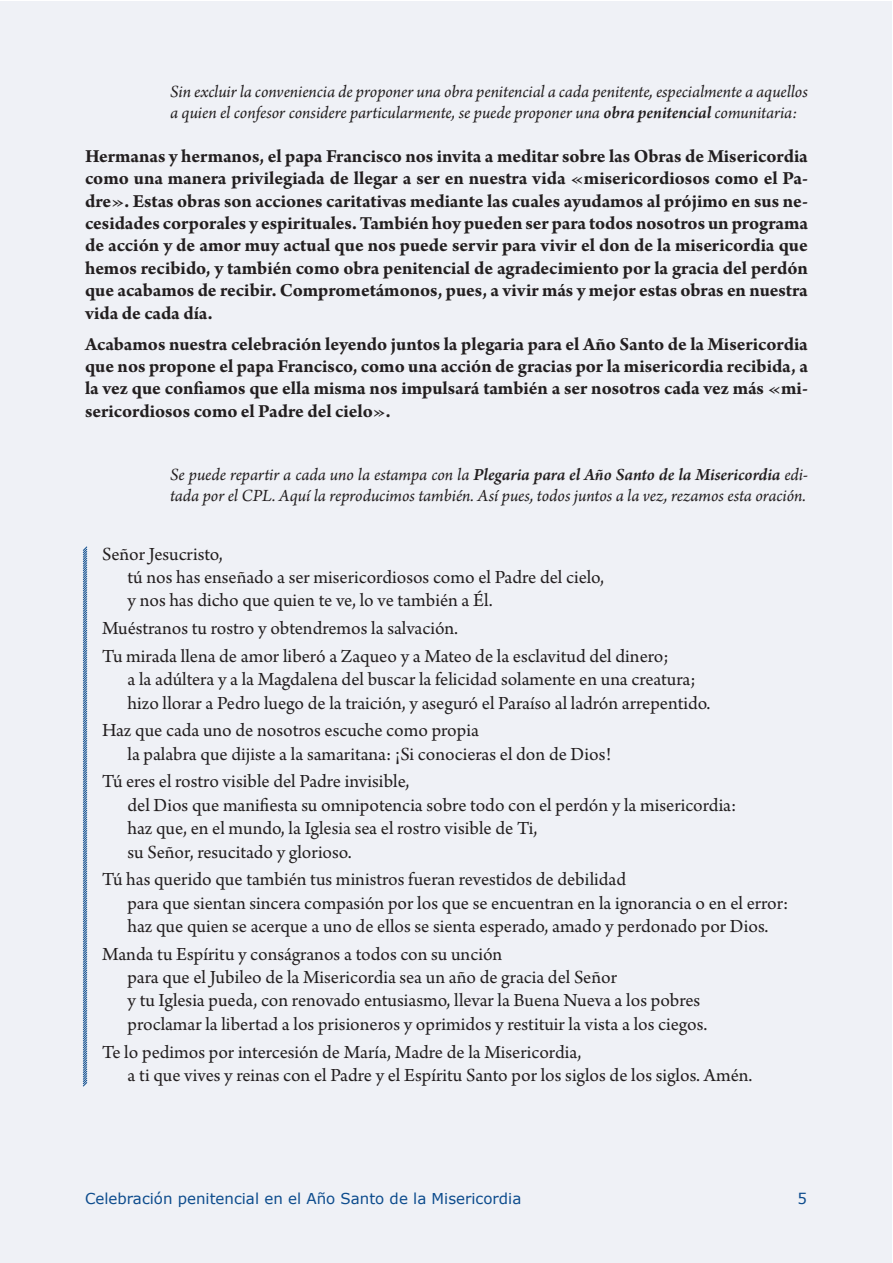
<style>
.page{position:relative;width:893px;height:1263px;background:#fff}
.page>*{position:absolute;margin:0;border:0;box-sizing:border-box;transform-origin:0 0}
.t1{font:19.5px "Arno Pro";color:#231f20}
.t2{font:700 19.5px/22.5px "Arno Pro";letter-spacing:-.005em;color:#231f20;text-align:justify}
.t3{font:italic 18px/20.7px "Arno Pro";letter-spacing:-.005em;color:#231f20}
.t4{font:15px "Verdana";color:#0d4c8d}
.s1{font-weight:600}
</style>
<div class="page">
<div style="left:1px;top:1px;width:891px;height:1261px;background:#eff1f6"></div>
<svg style="left:82px;top:546px;width:6px;height:541px"></svg>
<p class="t3" style="left:170px;top:82px;width:639px">Sin excluir la conveniencia de proponer una obra penitencial a cada penitente, especialmente a aquellos a quien el confesor considere particularmente, se puede proponer una <span class="s1">obra penitencial</span> comunitaria:</p>
<p class="t2" style="left:85px;top:146px;width:724px">Hermanas y hermanos, el papa Francisco nos invita a meditar sobre las Obras de Misericordia como una manera privilegiada de llegar a ser en nuestra vida «misericordiosos como el Pa&shy;dre». Estas obras son acciones caritativas mediante las cuales ayudamos al prójimo en sus ne&shy;cesidades corporales y espirituales. También hoy pueden ser para todos nosotros un programa de acción y de amor muy actual que nos puede servir para vivir el don de la misericordia que hemos recibido, y también como obra penitencial de agradecimiento por la gracia del perdón que acabamos de recibir. Comprometámonos, pues, a vivir más y mejor estas obras en nuestra vida de cada día.</p>
<p class="t2" style="left:85px;top:333px;width:724px">Acabamos nuestra celebración leyendo juntos la plegaria para el Año Santo de la Misericordia que nos propone el papa Francisco, como una acción de gracias por la misericordia recibida, a la vez que confiamos que ella misma nos impulsará también a ser nosotros cada vez más «mi&shy;sericordiosos como el Padre del cielo».</p>
<p class="t3" style="left:170px;top:465px;width:639px">Se puede repartir a cada uno la estampa con la <span class="s1">Plegaria para el Año Santo de la Misericordia</span> edi&shy;tada por el CPL. Aquí la reproducimos también. Así pues, todos juntos a la vez, rezamos esta oración.</p>
<p class="t1" style="left:102px;top:543px;width:122px">Señor Jesucristo,</p>
<p class="t1" style="left:128px;top:566px;width:478px">tú nos has enseñado a ser misericordiosos como el Padre del cielo,</p>
<p class="t1" style="left:128px;top:589px;width:367px">y nos has dicho que quien te ve, lo ve también a Él.</p>
<p class="t1" style="left:102px;top:617px;width:358px">Muéstranos tu rostro y obtendremos la salvación.</p>
<p class="t1" style="left:102px;top:645px;width:568px">Tu mirada llena de amor liberó a Zaqueo y a Mateo de la esclavitud del dinero;</p>
<p class="t1" style="left:128px;top:668px;width:570px">a la adúltera y a la Magdalena del buscar la felicidad solamente en una creatura;</p>
<p class="t1" style="left:128px;top:692px;width:584px">hizo llorar a Pedro luego de la traición, y aseguró el Paraíso al ladrón arrepentido.</p>
<p class="t1" style="left:102px;top:719px;width:378px">Haz que cada uno de nosotros escuche como propia</p>
<p class="t1" style="left:128px;top:743px;width:485px">la palabra que dijiste a la samaritana: ¡Si conocieras el don de Dios!</p>
<p class="t1" style="left:102px;top:770px;width:309px">Tú eres el rostro visible del Padre invisible,</p>
<p class="t1" style="left:128px;top:794px;width:610px">del Dios que manifiesta su omnipotencia sobre todo con el perdón y la misericordia:</p>
<p class="t1" style="left:128px;top:817px;width:411px">haz que, en el mundo, la Iglesia sea el rostro visible de Ti,</p>
<p class="t1" style="left:128px;top:840px;width:226px">su Señor, resucitado y glorioso.</p>
<p class="t1" style="left:102px;top:868px;width:525px">Tú has querido que también tus ministros fueran revestidos de debilidad</p>
<p class="t1" style="left:128px;top:891px;width:662px">para que sientan sincera compasión por los que se encuentran en la ignorancia o en el error:</p>
<p class="t1" style="left:128px;top:915px;width:642px">haz que quien se acerque a uno de ellos se sienta esperado, amado y perdonado por Dios.</p>
<p class="t1" style="left:102px;top:943px;width:402px">Manda tu Espíritu y conságranos a todos con su unción</p>
<p class="t1" style="left:128px;top:966px;width:491px">para que el Jubileo de la Misericordia sea un año de gracia del Señor</p>
<p class="t1" style="left:128px;top:989px;width:574px">y tu Iglesia pueda, con renovado entusiasmo, llevar la Buena Nueva a los pobres</p>
<p class="t1" style="left:128px;top:1013px;width:581px">proclamar la libertad a los prisioneros y oprimidos y restituir la vista a los ciegos.</p>
<p class="t1" style="left:102px;top:1040px;width:481px">Te lo pedimos por intercesión de María, Madre de la Misericordia,</p>
<p class="t1" style="left:128px;top:1064px;width:626px">a ti que vives y reinas con el Padre y el Espíritu Santo por los siglos de los siglos. Amén.</p>
<p class="t4" style="left:85px;top:1188px;width:438px">Celebración penitencial en el Año Santo de la Misericordia</p>
<p class="t4" style="left:797px;top:1188px;width:11px">5</p>
</div>
